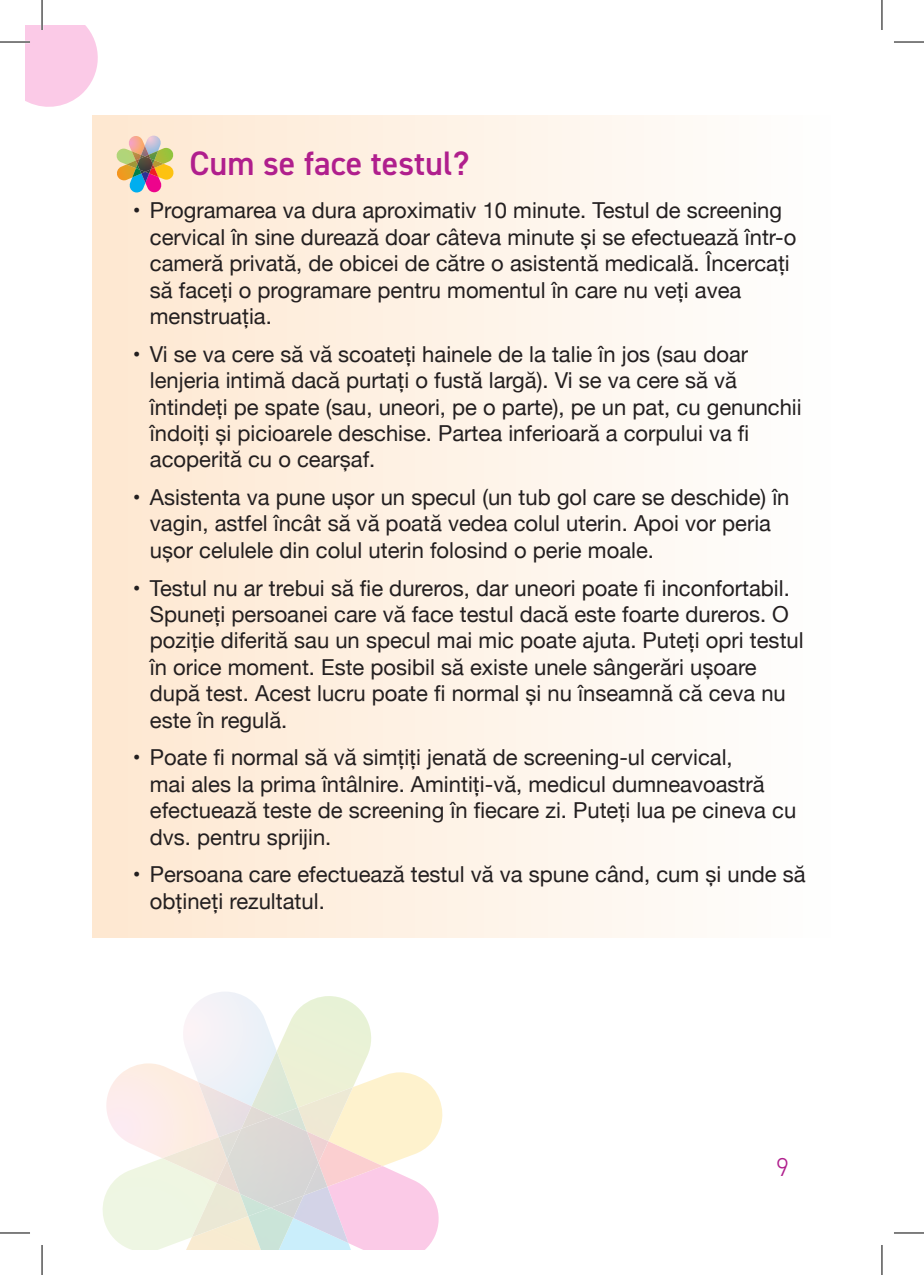
<style>
.page{position:relative;width:924px;height:1275px;background:#fff}
.page>*{position:absolute;margin:0;border:0;box-sizing:border-box;transform-origin:0 0}
.t1{font:600 34px "DIN2014";color:#b01f8d}
.t2{font:300 26px "DIN2014";color:#b01f8d}
.t3{font:22px/26.4px "Helvetica Neue";color:#231f20}
</style>
<div class="page">
<svg style="left:25px;top:25px;width:73px;height:82px"></svg>
<svg style="left:92px;top:115px;width:583px;height:823px;fill:#fef1e3"></svg>
<svg style="left:116px;top:136px;width:58px;height:56px"></svg>
<img style="left:136px;top:159px;width:18px;height:10px">
<img style="left:140px;top:155px;width:11px;height:18px">
<img style="left:137px;top:156px;width:16px;height:16px">
<svg style="left:183px;top:992px;width:183px;height:258px"></svg>
<img style="left:248px;top:1051px;width:50px;height:199px">
<img style="left:219px;top:1081px;width:32px;height:47px">
<img style="left:241px;top:1106px;width:33px;height:10px">
<img style="left:293px;top:1195px;width:34px;height:48px">
<img style="left:271px;top:1207px;width:32px;height:11px">
<svg style="left:102px;top:1063px;width:117px;height:187px"></svg>
<img style="left:192px;top:1186px;width:56px;height:51px">
<img style="left:240px;top:1207px;width:31px;height:9px">
<svg style="left:327px;top:1072px;width:116px;height:178px"></svg>
<img style="left:298px;top:1087px;width:55px;height:50px">
<img style="left:274px;top:1107px;width:32px;height:9px">
<img style="left:162px;top:1137px;width:220px;height:49px">
<img style="left:216px;top:1131px;width:112px;height:62px">
<img style="left:219px;top:1128px;width:108px;height:67px">
<img style="left:227px;top:1116px;width:91px;height:91px">
<hr style="left:0;top:41px;width:30px;height:2px;background:#fff">
<hr style="left:41px;top:0;width:2px;height:30px;background:#fff">
<hr style="left:0;top:42px;width:30px;height:1px;background:#000">
<hr style="left:893px;top:42px;width:30px;height:1px;background:#000">
<hr style="left:0;top:1232px;width:30px;height:1px;background:#000">
<hr style="left:893px;top:1232px;width:30px;height:1px;background:#000">
<hr style="left:42px;top:0;width:1px;height:30px;background:#000">
<hr style="left:42px;top:1245px;width:1px;height:30px;background:#000">
<hr style="left:881px;top:0;width:1px;height:30px;background:#000">
<hr style="left:881px;top:1245px;width:1px;height:30px;background:#000">
<h1 class="t1" style="left:189px;top:141px;width:281px">Cum se face testul?</h1>
<p class="t3" style="left:150px;top:198px;width:647px;text-indent:-17px">• Programarea va dura aproximativ 10 minute. Testul de screening cervical în sine durează doar câteva minute și se efectuează într-o cameră privată, de obicei de către o asistentă medicală. Încercați să faceți o programare pentru momentul în care nu veți avea menstruația.</p>
<p class="t3" style="left:150px;top:342px;width:653px;text-indent:-17px">• Vi se va cere să vă scoateți hainele de la talie în jos (sau doar lenjeria intimă dacă purtați o fustă largă). Vi se va cere să vă întindeți pe spate (sau, uneori, pe o parte), pe un pat, cu genunchii îndoiți și picioarele deschise. Partea inferioară a corpului va fi acoperită cu o cearșaf.</p>
<p class="t3" style="left:150px;top:485px;width:640px;text-indent:-17px">• Asistenta va pune ușor un specul (un tub gol care se deschide) în vagin, astfel încât să vă poată vedea colul uterin. Apoi vor peria ușor celulele din colul uterin folosind o perie moale.</p>
<p class="t3" style="left:150px;top:576px;width:655px;text-indent:-17px">• Testul nu ar trebui să fie dureros, dar uneori poate fi inconfortabil.<br>Spuneți persoanei care vă face testul dacă este foarte dureros. O poziție diferită sau un specul mai mic poate ajuta. Puteți opri testul în orice moment. Este posibil să existe unele sângerări ușoare după test. Acest lucru poate fi normal și nu înseamnă că ceva nu este în regulă.</p>
<p class="t3" style="left:150px;top:745px;width:647px;text-indent:-17px">• Poate fi normal să vă simțiți jenată de screening-ul cervical,<br>mai ales la prima întâlnire. Amintiți-vă, medicul dumneavoastră efectuează teste de screening în fiecare zi. Puteți lua pe cineva cu dvs. pentru sprijin.</p>
<p class="t3" style="left:150px;top:862px;width:657px;text-indent:-17px">• Persoana care efectuează testul vă va spune când, cum și unde să obțineți rezultatul.</p>
<p class="t2" style="left:775px;top:1151px;width:14px">9</p>
</div>
